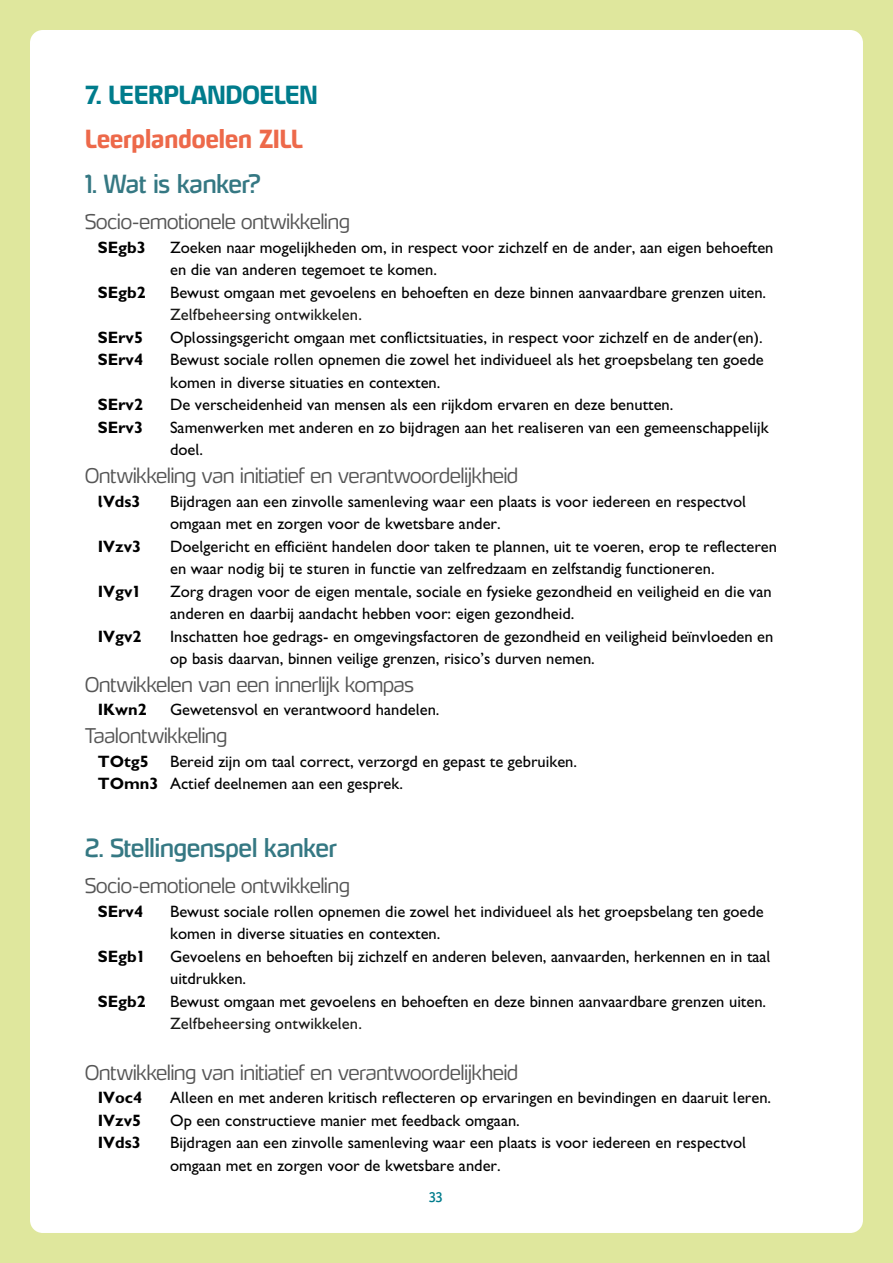
<style>
.page{position:relative;width:893px;height:1263px;background:#fff}
.page>*{position:absolute;margin:0;border:0;box-sizing:border-box;transform-origin:0 0}
.t1{font:24px "Hybrea Rg";letter-spacing:-.005em;color:#357883}
.t2{font:700 24px "Hybrea Rg";color:#ed694a}
.t3{font:700 24px "Hybrea Rg";color:#007c8c}
.t4{font:19.5px "Hybrea Lt";color:#565656}
.t5{font:500 16.5px/22.5px "Averbode Gill";color:#000}
.t6{font:700 16.5px "Averbode Gill";color:#000}
.t7{font:500 16.5px "Averbode Gill";letter-spacing:.005em;color:#1a1a18}
.t8{font:15px "Officina San ITC Medium OSF";color:#007c8c}
.s1{font-weight:700}
</style>
<div class="page">
<div style="left:0;top:0;width:893px;height:1263px;border:30px solid #dfe79d;border-radius:28px"></div>
<h1 class="t3" style="left:85px;top:81px;width:234px">7. LEERPLANDOELEN</h1>
<h1 class="t2" style="left:85px;top:124px;width:220px">Leerplandoelen ZILL</h1>
<h1 class="t1" style="left:85px;top:169px;width:177px">1. Wat is kanker?</h1>
<p class="t4" style="left:85px;top:210px;width:266px">Socio-emotionele ontwikkeling</p>
<p class="t6" style="left:98px;top:237px;width:50px">SEgb3</p>
<p class="t5" style="left:170px;top:236px;width:605px">Zoeken naar mogelijkheden om, in respect voor zichzelf en de ander, aan eigen behoeften en die van anderen tegemoet te komen.</p>
<p class="t6" style="left:98px;top:282px;width:50px">SEgb2</p>
<p class="t5" style="left:170px;top:281px;width:598px">Bewust omgaan met gevoelens en behoeften en deze binnen aanvaardbare grenzen uiten.</p>
<p class="t7" style="left:170px;top:305px;width:193px">Zelfbeheersing ontwikkelen.</p>
<p class="t6" style="left:98px;top:327px;width:47px">SErv5</p>
<p class="t5" style="left:170px;top:326px;width:594px">Oplossingsgericht omgaan met conflictsituaties, in respect voor zichzelf en de ander(en).</p>
<p class="t6" style="left:98px;top:350px;width:47px">SErv4</p>
<p class="t5" style="left:170px;top:348px;width:595px">Bewust sociale rollen opnemen die zowel het individueel als het groepsbelang ten goede komen in diverse situaties en contexten.</p>
<p class="t6" style="left:98px;top:395px;width:47px">SErv2</p>
<p class="t5" style="left:170px;top:393px;width:505px">De verscheidenheid van mensen als een rijkdom ervaren en deze benutten.</p>
<p class="t6" style="left:98px;top:417px;width:47px">SErv3</p>
<p class="t5" style="left:170px;top:416px;width:600px">Samenwerken met anderen en zo bijdragen aan het realiseren van een gemeenschappelijk doel.</p>
<p class="t4" style="left:85px;top:464px;width:435px">Ontwikkeling van initiatief en verantwoordelijkheid</p>
<p class="t6" style="left:98px;top:491px;width:44px">lVds3</p>
<p class="t5" style="left:170px;top:490px;width:578px">Bijdragen aan een zinvolle samenleving waar een plaats is voor iedereen en respectvol omgaan met en zorgen voor de kwetsbare ander.</p>
<p class="t6" style="left:98px;top:536px;width:45px">IVzv3</p>
<p class="t5" style="left:170px;top:535px;width:608px">Doelgericht en efficiënt handelen door taken te plannen, uit te voeren, erop te reflecteren en waar nodig bij te sturen in functie van zelfredzaam en zelfstandig functioneren.</p>
<p class="t6" style="left:98px;top:581px;width:44px">IVgv1</p>
<p class="t5" style="left:170px;top:580px;width:603px">Zorg dragen voor de eigen mentale, sociale en fysieke gezondheid en veiligheid en die van anderen en daarbij aandacht hebben voor: eigen gezondheid.</p>
<p class="t6" style="left:98px;top:626px;width:45px">IVgv2</p>
<p class="t5" style="left:170px;top:625px;width:605px">Inschatten hoe gedrags- en omgevingsfactoren de gezondheid en veiligheid beïnvloeden en op basis daarvan, binnen veilige grenzen, risico’s durven nemen.</p>
<p class="t4" style="left:85px;top:673px;width:330px">Ontwikkelen van een innerlijk kompas</p>
<p class="t6" style="left:98px;top:700px;width:50px">IKwn2</p>
<p class="t5" style="left:170px;top:699px;width:271px">Gewetensvol en verantwoord handelen.</p>
<p class="t4" style="left:85px;top:724px;width:144px">Taalontwikkeling</p>
<p class="t6" style="left:98px;top:751px;width:53px">TOtg5</p>
<p class="t5" style="left:98px;top:750px;width:481px;text-indent:72px">Bereid zijn om taal correct, verzorgd en gepast te gebruiken.<br><span class="s1">TOmn3</span> Actief deelnemen aan een gesprek.</p>
<h1 class="t1" style="left:85px;top:833px;width:254px">2. Stellingenspel kanker</h1>
<p class="t4" style="left:85px;top:874px;width:266px">Socio-emotionele ontwikkeling</p>
<p class="t6" style="left:98px;top:901px;width:47px">SErv4</p>
<p class="t5" style="left:170px;top:900px;width:595px">Bewust sociale rollen opnemen die zowel het individueel als het groepsbelang ten goede komen in diverse situaties en contexten.</p>
<p class="t6" style="left:98px;top:946px;width:48px">SEgb1</p>
<p class="t5" style="left:170px;top:945px;width:602px">Gevoelens en behoeften bij zichzelf en anderen beleven, aanvaarden, herkennen en in taal uitdrukken.</p>
<p class="t6" style="left:98px;top:991px;width:50px">SEgb2</p>
<p class="t5" style="left:170px;top:990px;width:598px">Bewust omgaan met gevoelens en behoeften en deze binnen aanvaardbare grenzen uiten.</p>
<p class="t7" style="left:170px;top:1014px;width:193px">Zelfbeheersing ontwikkelen.</p>
<p class="t4" style="left:85px;top:1060px;width:435px">Ontwikkeling van initiatief en verantwoordelijkheid</p>
<p class="t6" style="left:98px;top:1088px;width:46px">IVoc4</p>
<p class="t5" style="left:170px;top:1086px;width:603px">Alleen en met anderen kritisch reflecteren op ervaringen en bevindingen en daaruit leren.</p>
<p class="t6" style="left:98px;top:1110px;width:45px">IVzv5</p>
<p class="t5" style="left:170px;top:1109px;width:351px">Op een constructieve manier met feedback omgaan.</p>
<p class="t6" style="left:98px;top:1133px;width:45px">IVds3</p>
<p class="t5" style="left:170px;top:1131px;width:578px">Bijdragen aan een zinvolle samenleving waar een plaats is voor iedereen en respectvol omgaan met en zorgen voor de kwetsbare ander.</p>
<p class="t8" style="left:429px;top:1187px;width:15px">33</p>
</div>
